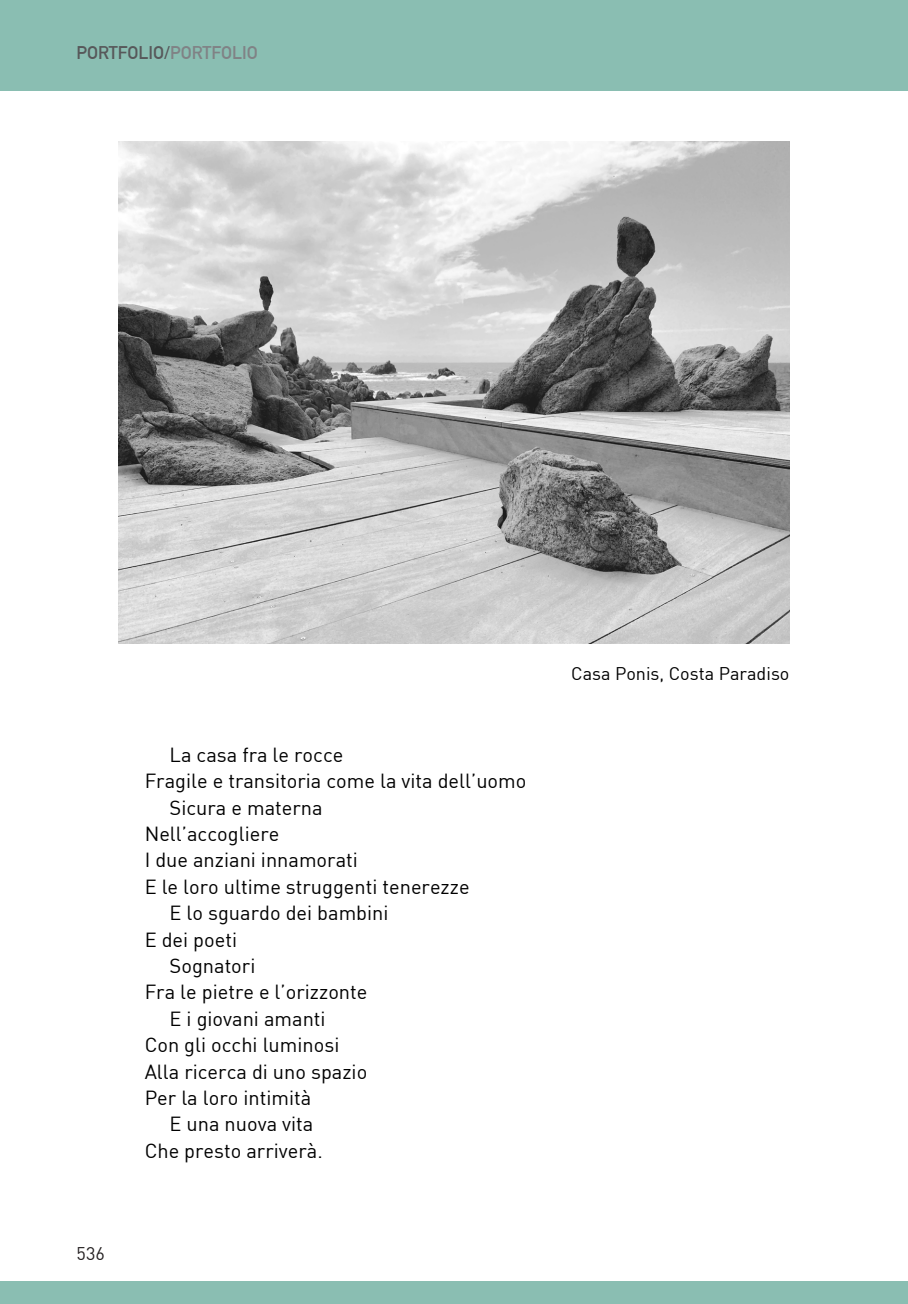
<style>
.page{position:relative;width:908px;height:1304px;background:#fff}
.page>*{position:absolute;margin:0;border:0;box-sizing:border-box;transform-origin:0 0}
.t1{font:20px "DIN";color:#000}
.t2{font:18px "DIN";color:#000}
.t3{font:700 18px "DIN Alternate";color:#57585a}
.t4{font:18px "DIN";color:#231f20}
.s1{color:#808285}
</style>
<div class="page">
<div style="left:0;top:0;width:907px;height:90px;background:#8abeb2"></div>
<div style="left:0;top:1281px;width:907px;height:23px;background:#8abeb2"></div>
<img style="left:118px;top:142px;width:671px;height:501px">
<p class="t3" style="left:77px;top:39px;width:183px">PORTFOLIO/<span class="s1">PORTFOLIO</span></p>
<p class="t4" style="left:77px;top:1242px;width:30px">536</p>
<p class="t1" style="left:169px;top:742px;width:175px">La casa fra le rocce</p>
<p class="t1" style="left:145px;top:768px;width:383px">Fragile e transitoria come la vita dell’uomo</p>
<p class="t1" style="left:169px;top:795px;width:154px">Sicura e materna</p>
<p class="t1" style="left:145px;top:821px;width:136px">Nell’accogliere</p>
<p class="t1" style="left:145px;top:848px;width:215px">I due anziani innamorati</p>
<p class="t1" style="left:145px;top:874px;width:326px">E le loro ultime struggenti tenerezze</p>
<p class="t1" style="left:169px;top:900px;width:220px">E lo sguardo dei bambini</p>
<p class="t1" style="left:145px;top:927px;width:94px">E dei poeti</p>
<p class="t1" style="left:169px;top:953px;width:87px">Sognatori</p>
<p class="t1" style="left:145px;top:980px;width:224px">Fra le pietre e l’orizzonte</p>
<p class="t1" style="left:169px;top:1006px;width:157px">E i giovani amanti</p>
<p class="t1" style="left:145px;top:1032px;width:196px">Con gli occhi luminosi</p>
<p class="t1" style="left:145px;top:1059px;width:224px">Alla ricerca di uno spazio</p>
<p class="t1" style="left:145px;top:1085px;width:168px">Per la loro intimità</p>
<p class="t1" style="left:169px;top:1112px;width:145px">E una nuova vita</p>
<p class="t1" style="left:145px;top:1138px;width:179px">Che presto arriverà.</p>
<p class="t2" style="left:571px;top:663px;width:220px">Casa Ponis, Costa Paradiso</p>
</div>
